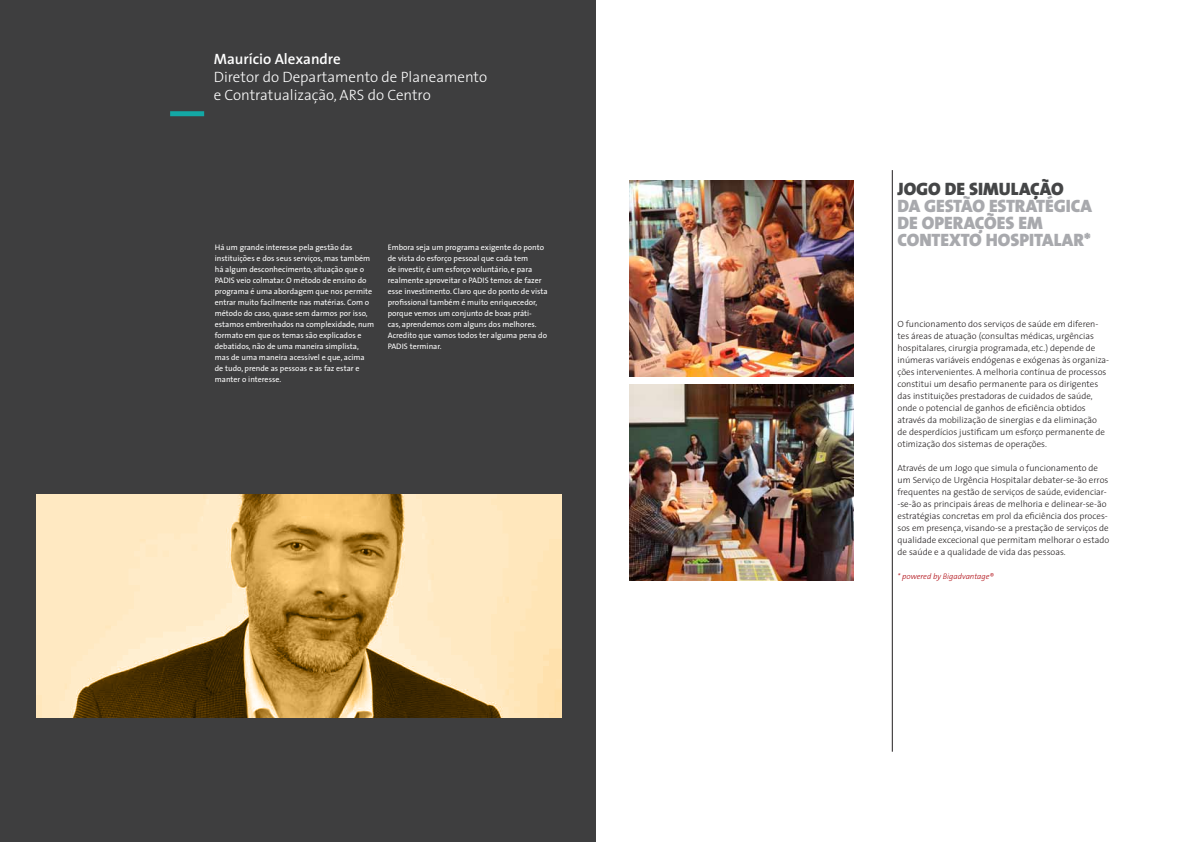
<style>
.page{position:relative;width:1191px;height:842px;background:#fff}
.page>*{position:absolute;margin:0;border:0;box-sizing:border-box;transform-origin:0 0}
.t1{font:900 18px/17px "The Sans";color:#a8a9ad}
.t2{font:900 18px "The Sans";color:#454647}
.t3{font:300 15px "The Sans";color:#fff}
.t4{font:600 15px "The Sans";color:#fff}
.t5{font:300 9px/12px "The Sans";color:#231f20}
.t6{font:8px/11px "The Sans";color:#fff}
.t7{font:italic 300 8px "The Sans";color:#b00d15}
</style>
<div class="page">
<div style="left:0;top:0;width:595px;height:842px;background:#3e3e3f"></div>
<svg style="left:36px;top:494px;width:525px;height:224px;background:#d8bc89"></svg>
<hr style="left:892px;top:170px;width:1px;height:582px;background:#231f20">
<img style="left:629px;top:181px;width:224px;height:195px">
<img style="left:629px;top:385px;width:224px;height:195px">
<div style="left:170px;top:111px;width:34px;height:5px;background:#13a8a5"></div>
<p class="t4" style="left:214px;top:47px;width:129px">Maurício Alexandre</p>
<p class="t3" style="left:214px;top:65px;width:275px">Diretor do Departamento de Planeamento</p>
<p class="t3" style="left:214px;top:83px;width:218px">e Contratualização, ARS do Centro</p>
<p class="t6" style="left:215px;top:242px;width:161px">Há um grande interesse pela gestão das instituições e dos seus serviços, mas também há algum desconhecimento, situação que o PADIS veio colmatar. O método de ensino do programa é uma abordagem que nos permite entrar muito facilmente nas matérias. Com o método do caso, quase sem darmos por isso, estamos embrenhados na complexidade, num formato em que os temas são explicados e debatidos, não de uma maneira simplista, mas de uma maneira acessível e que, acima de tudo, prende as pessoas e as faz estar e manter o interesse.</p>
<p class="t6" style="left:388px;top:242px;width:161px">Embora seja um programa exigente do ponto de vista do esforço pessoal que cada tem<br>de investir, é um esforço voluntário, e para realmente aproveitar o PADIS temos de fazer esse investimento. Claro que do ponto de vista profissional também é muito enriquecedor, porque vemos um conjunto de boas práti-<br>cas, aprendemos com alguns dos melhores.<br>Acredito que vamos todos ter alguma pena do PADIS terminar.</p>
<p class="t2" style="left:897px;top:174px;width:168px">JOGO DE SIMULAÇÃO</p>
<p class="t1" style="left:897px;top:197px;width:196px">DA GESTÃO ESTRATÉGICA<br>DE OPERAÇÕES EM<br>CONTEXTO HOSPITALAR*</p>
<p class="t5" style="left:897px;top:317px;width:213px">O funcionamento dos serviços de saúde em diferen&shy;tes áreas de atuação (consultas médicas, urgências hospitalares, cirurgia programada, etc.) depende de inúmeras variáveis endógenas e exógenas às organiza&shy;ções intervenientes. A melhoria contínua de processos constitui um desafio permanente para os dirigentes das instituições prestadoras de cuidados de saúde, onde o potencial de ganhos de eficiência obtidos através da mobilização de sinergias e da eliminação<br>de desperdícios justificam um esforço permanente de otimização dos sistemas de operações.</p>
<p class="t5" style="left:897px;top:461px;width:213px">Através de um Jogo que simula o funcionamento de um Serviço de Urgência Hospitalar debater-se-ão erros frequentes na gestão de serviços de saúde, evidenciar--se-ão as principais áreas de melhoria e delinear-se-ão estratégias concretas em prol da eficiência dos proces&shy;sos em presença, visando-se a prestação de serviços de qualidade excecional que permitam melhorar o estado de saúde e a qualidade de vida das pessoas.</p>
<p class="t7" style="left:897px;top:569px;width:98px">* powered by Bigadvantage®</p>
</div>
